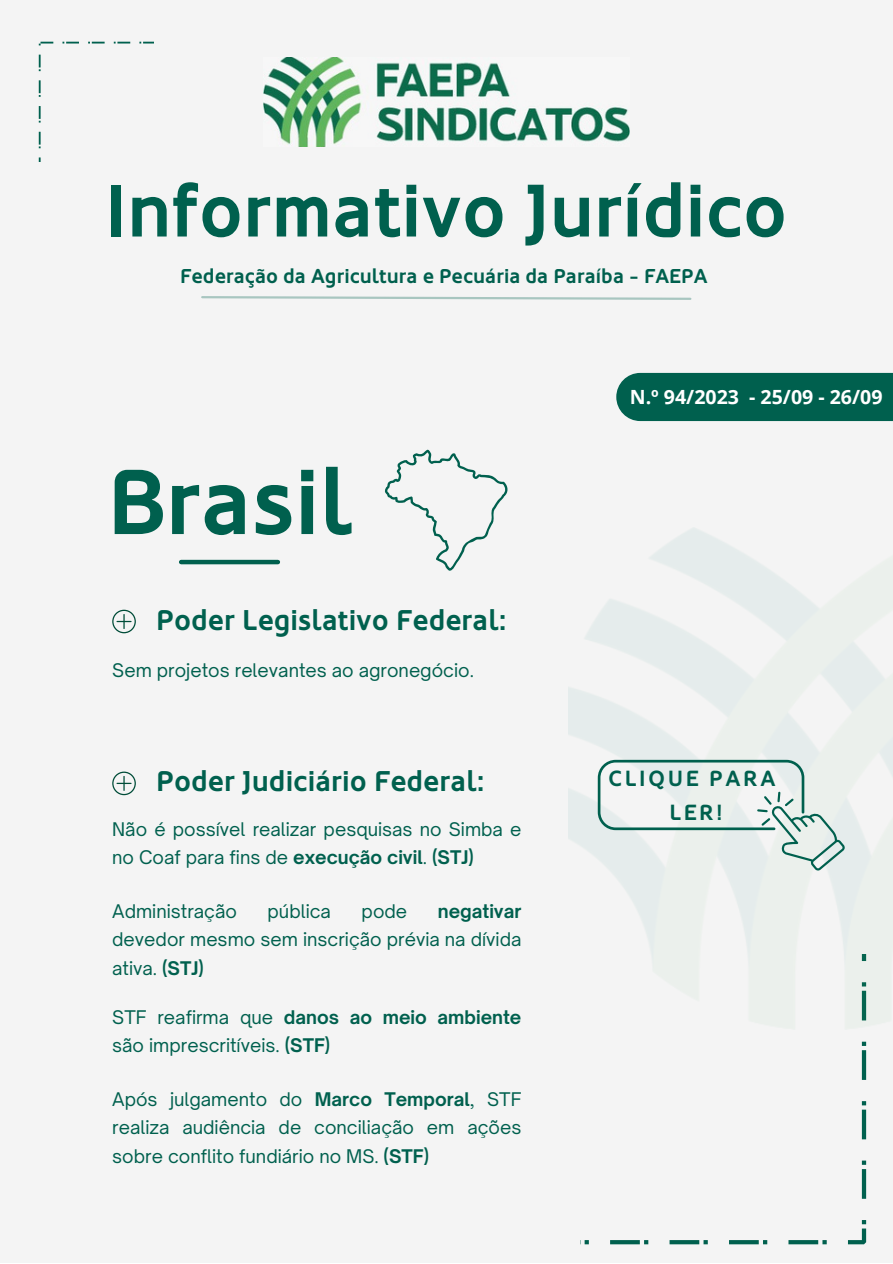
<style>
.page{position:relative;width:893px;height:1264px;background:#fff}
.page>*{position:absolute;margin:0;border:0;box-sizing:border-box;transform-origin:0 0}
.t1{font:700 91.65px "Oblik";color:#00604e}
.t2{font:700 73.95px "Oblik";color:#00604e}
.t3{font:700 28.5px "Oblik";color:#00604e}
.t4{font:700 21.9px "Oblik";letter-spacing:.115em;color:#00604e}
.t5{font:700 19.95px "Oblik";color:#00604e}
.t6{font:700 19.5px "Open Sans";color:#fff}
.t7{font:18px/28px "Open Sauce One";color:#00604e}
.s1{font-weight:700}
</style>
<div class="page">
<div style="left:0;top:0;width:892px;height:1262px;background:#f4f4f4"></div>
<hr style="left:181px;top:560px;width:97px;height:4px;background:#00604e">
<svg style="left:385px;top:449px;width:123px;height:121px"></svg>
<svg style="left:201px;top:296px;width:491px;height:4px"></svg>
<svg style="left:39px;top:42px;width:114px;height:120px"></svg>
<img style="left:264px;top:57px;width:365px;height:89px">
<svg style="left:584px;top:1041px;width:282px;height:203px"></svg>
<img style="left:569px;top:528px;width:323px;height:493px">
<svg style="left:597px;top:759px;width:248px;height:112px"></svg>
<svg style="left:112px;top:609px;width:24px;height:24px"></svg>
<div style="left:616px;top:373px;width:276px;height:48px;background:#00604e"></div>
<svg style="left:112px;top:771px;width:24px;height:24px"></svg>
<p class="t2" style="left:105px;top:169px;width:683px">Informativo Jurídico</p>
<p class="t5" style="left:180px;top:264px;width:529px">Federação da Agricultura e Pecuária da Paraíba - FAEPA</p>
<p class="t1" style="left:107px;top:450px;width:247px">Brasil</p>
<p class="t3" style="left:156px;top:603px;width:352px">Poder Legislativo Federal:</p>
<p class="t7" style="left:112px;top:656px;width:363px">Sem projetos relevantes ao agronegócio.</p>
<p class="t3" style="left:156px;top:765px;width:330px">Poder Judiciário Federal:</p>
<p class="t7" style="left:112px;top:814px;width:410px">Não é possível realizar pesquisas no Simba e no Coaf para fins de <span class="s1">execução civil</span>. <span class="s1">(STJ)</span></p>
<p class="t7" style="left:112px;top:897px;width:126px">Administração</p>
<p class="t7" style="left:267px;top:897px;width:65px">pública</p>
<p class="t7" style="left:361px;top:897px;width:47px">pode</p>
<p class="t7" style="left:112px;top:897px;width:410px;text-align:justify;text-indent:325px"><span class="s1">negativar </span>devedor mesmo sem inscrição prévia na dívida ativa. <span class="s1">(STJ)</span></p>
<p class="t7" style="left:112px;top:1002px;width:410px">STF reafirma que <span class="s1">danos ao meio ambiente </span>são imprescritíveis. <span class="s1">(STF)</span></p>
<p class="t7" style="left:112px;top:1085px;width:410px;text-align:justify">Após julgamento do <span class="s1">Marco Temporal</span>, STF realiza audiência de conciliação em ações sobre conflito fundiário no MS. <span class="s1">(STF)</span></p>
<p class="t6" style="left:629px;top:383px;width:254px">N.º 94/2023 - 25/09 - 26/09</p>
<p class="t4" style="left:608px;top:766px;width:169px">CLIQUE PARA</p>
<p class="t4" style="left:669px;top:800px;width:54px">LER!</p>
</div>
